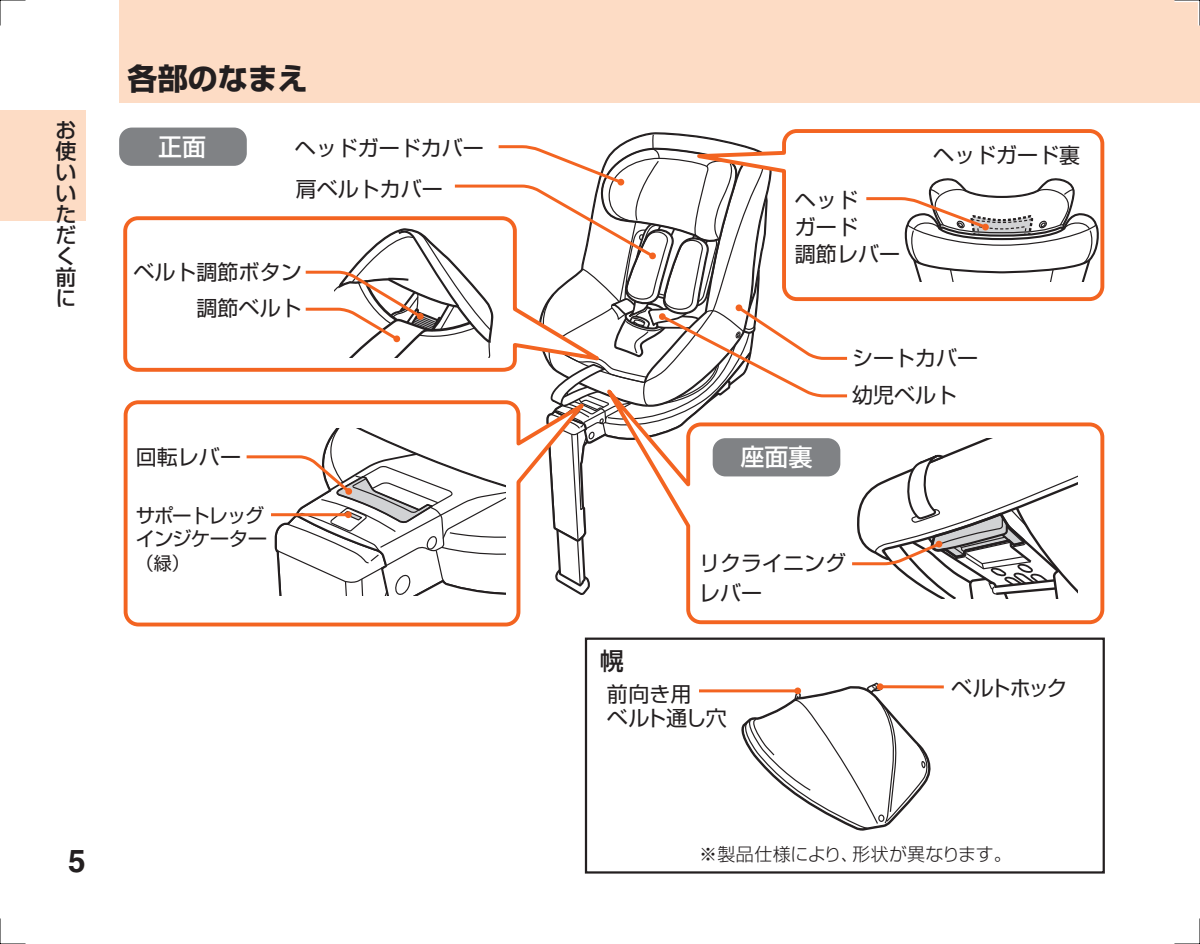
<style>
.page{position:relative;width:1200px;height:944px;background:#fff}
.page>*{position:absolute;margin:0;border:0;box-sizing:border-box;transform-origin:0 0}
.t1{font:700 31.5px "Helvetica";color:#231f20}
.t2{font:700 30px "Shin Go Pro";color:#231f20}
.t3{font:500 24px "Shin Go Pro";color:#fff}
.t4{font:500 24px "Shin Go Pro";color:#231f20}
.t5{font:21px/27px "Shin Go Pro";color:#231f20}
.t6{font:500 21px/21px "Shin Go Pro";color:#231f20}
.t7{font:19.5px/23.4px "Shin Go Pro";letter-spacing:-.07em;color:#231f20}
.t8{font:300 18px "Shin Go Pro";letter-spacing:.005em;color:#231f20}
.t9{font:18px "Shin Go Pro";color:#231f20}
</style>
<div class="page">
<div style="left:0;top:111px;width:85px;height:110px;background:#fddcc5"></div>
<div style="left:119px;top:0;width:1080px;height:102px;background:#fddcc5"></div>
<svg style="left:699px;top:683px;width:235px;height:148px"></svg>
<div style="left:794px;top:687px;width:6px;height:7px;background:#f36421;border-radius:50%"></div>
<hr style="left:879px;top:685px;width:64px;height:3px;background:#f36421">
<div style="left:876px;top:683px;width:7px;height:7px;background:#f36421;border-radius:50%"></div>
<svg style="left:686px;top:426px;width:419px;height:199px"></svg>
<svg style="left:787px;top:129px;width:318px;height:169px;background:#f5814b"></svg>
<svg style="left:123px;top:216px;width:120px;height:156px"></svg>
<div style="left:584px;top:638px;width:520px;height:236px;border:2px solid #231f20"></div>
<svg style="left:123px;top:400px;width:398px;height:227px"></svg>
<svg style="left:243px;top:133px;width:856px;height:468px"></svg>
<svg style="left:981px;top:223px;width:8px;height:8px"></svg>
<div style="left:712px;top:438px;width:128px;height:38px;background:#808285;border-radius:13px"></div>
<hr style="left:271px;top:513px;width:77px;height:3px;background:#f36421">
<div style="left:345px;top:511px;width:6px;height:7px;background:#f36421;border-radius:50%"></div>
<div style="left:119px;top:128px;width:128px;height:38px;background:#808285;border-radius:13px"></div>
<svg style="left:0;top:0;width:26px;height:26px"></svg>
<svg style="left:0;top:918px;width:26px;height:26px"></svg>
<svg style="left:1174px;top:0;width:26px;height:28px"></svg>
<svg style="left:1174px;top:918px;width:26px;height:26px"></svg>
<p class="t6" style="left:55px;top:117px;width:22px">お使いいただく前に</p>
<h2 class="t2" style="left:128px;top:55px;width:181px">各部のなまえ</h2>
<p class="t3" style="left:158px;top:127px;width:49px">正面</p>
<p class="t5" style="left:295px;top:125px;width:190px;line-height:41.1px">ヘッドガードカバー肩ベルトカバー</p>
<p class="t5" style="left:133px;top:251px;width:169px;line-height:36px;text-align:right">ベルト調節ボタン調節ベルト</p>
<p class="t5" style="left:136px;top:441px;width:106px">回転レバー</p>
<p class="t7" style="left:136px;top:501px;width:133px">サポートレッグインジケーター</p>
<p class="t9" style="left:136px;top:549px;width:55px">（緑）</p>
<h1 class="t1" style="left:68px;top:841px;width:19px">5</h1>
<p class="t5" style="left:794px;top:184px;width:106px">ヘッド<br>ガード<br>調節レバー</p>
<p class="t5" style="left:932px;top:139px;width:148px">ヘッドガード裏</p>
<p class="t5" style="left:851px;top:342px;width:127px">シートカバー</p>
<p class="t3" style="left:740px;top:438px;width:73px">座面裏</p>
<p class="t5" style="left:851px;top:379px;width:106px">幼児ベルト</p>
<p class="t5" style="left:699px;top:545px;width:148px;line-height:30px">リクライニングレバー</p>
<p class="t4" style="left:599px;top:641px;width:25px">幌</p>
<p class="t5" style="left:606px;top:679px;width:121px;line-height:24px">前向き用<br>ベルト通し穴</p>
<p class="t5" style="left:951px;top:672px;width:117px">ベルトホック</p>
<p class="t8" style="left:698px;top:840px;width:314px">※製品仕様により、形状が異なります。</p>
</div>
